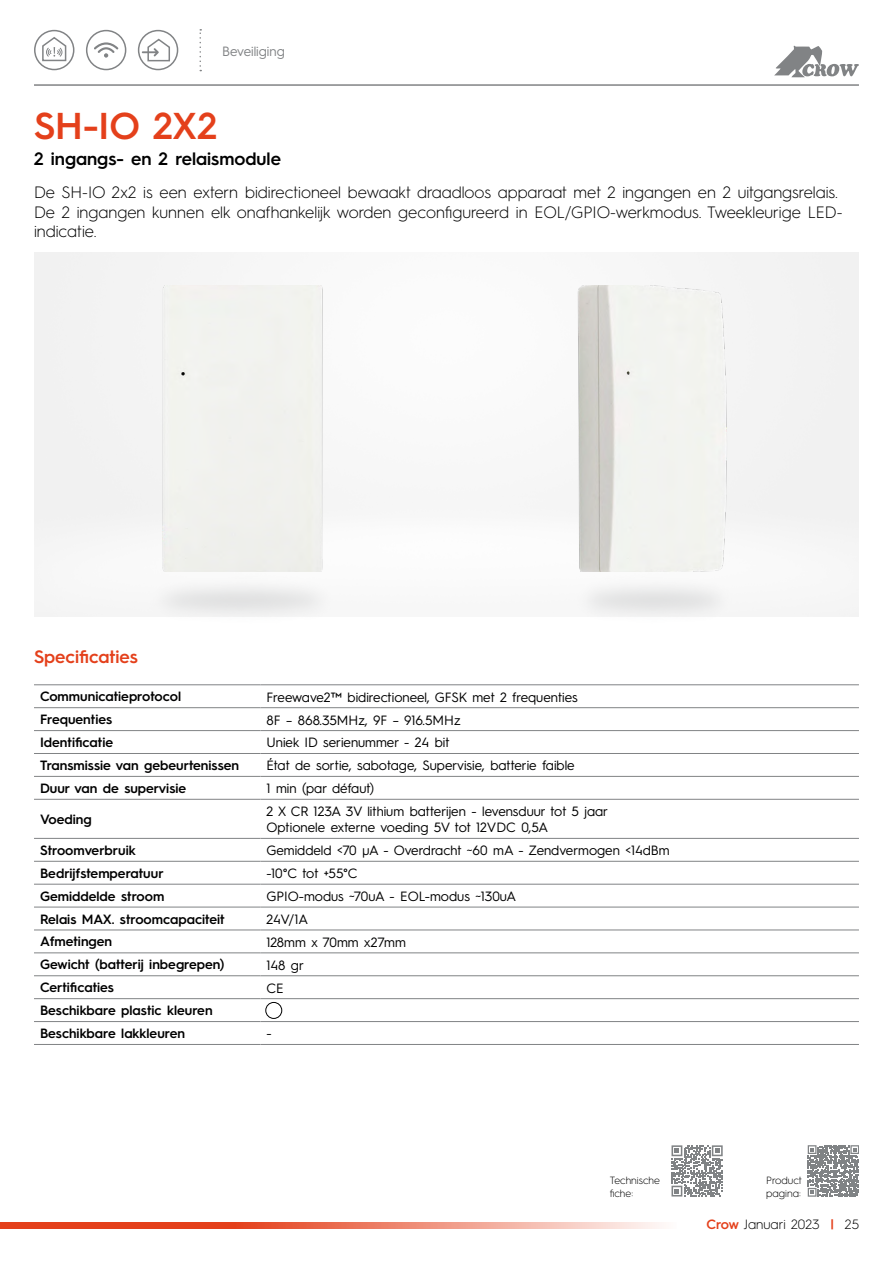
<style>
.page{position:relative;width:893px;height:1263px;background:#fff}
.page>*{position:absolute;margin:0;border:0;box-sizing:border-box;transform-origin:0 0}
.t1{font:600 37.5px "Hurme Geometric Sans 3";color:#e4401b}
.t2{font:600 18px "Hurme Geometric Sans 3";color:#000}
.t3{font:600 18px "Hurme Geometric Sans 3";color:#e4401b}
.t4{font:300 16.5px/19.8px "Hurme Geometric Sans 3";color:#000}
.t5{font:13.5px/16.2px "Hurme Geometric Sans 3";color:#000}
.t6{font:600 13.5px/23px "Hurme Geometric Sans 3";color:#000}
.t7{font:300 13.5px "Hurme Geometric Sans 3";color:#000}
.t8{font:13.5px "Hurme Geometric Sans 3";color:#818385}
.t9{font:300 10.5px/12.6px "Hurme Geometric Sans 3";color:#000}
.s1{font-weight:600;color:#e4401b}
</style>
<div class="page">
<hr style="left:34px;top:84px;width:825px;height:2px;background:#818385">
<div style="left:34px;top:30px;width:40px;height:40px;border:2px solid #818385;border-radius:50%"></div>
<svg style="left:94px;top:43px;width:24px;height:15px"></svg>
<div style="left:86px;top:30px;width:40px;height:40px;border:2px solid #818385;border-radius:50%"></div>
<svg style="left:142px;top:38px;width:28px;height:24px"></svg>
<div style="left:138px;top:30px;width:40px;height:40px;border:2px solid #818385;border-radius:50%"></div>
<svg style="left:41px;top:36px;width:26px;height:26px"></svg>
<svg style="left:671px;top:1145px;width:52px;height:51px"></svg>
<svg style="left:807px;top:1145px;width:1px;height:52px"></svg>
<svg style="left:808px;top:1145px;width:51px;height:52px"></svg>
<hr style="left:34px;top:684px;width:226px;height:1px;background:#818385">
<hr style="left:260px;top:684px;width:599px;height:1px;background:#818385">
<hr style="left:34px;top:707px;width:226px;height:1px;background:#818385">
<hr style="left:260px;top:707px;width:599px;height:1px;background:#818385">
<hr style="left:34px;top:730px;width:226px;height:1px;background:#818385">
<hr style="left:260px;top:730px;width:599px;height:1px;background:#818385">
<hr style="left:34px;top:753px;width:226px;height:1px;background:#818385">
<hr style="left:260px;top:753px;width:599px;height:1px;background:#818385">
<hr style="left:34px;top:776px;width:226px;height:1px;background:#818385">
<hr style="left:260px;top:776px;width:599px;height:1px;background:#818385">
<hr style="left:34px;top:799px;width:226px;height:1px;background:#818385">
<hr style="left:260px;top:799px;width:599px;height:1px;background:#818385">
<hr style="left:34px;top:838px;width:226px;height:1px;background:#818385">
<hr style="left:260px;top:838px;width:599px;height:1px;background:#818385">
<hr style="left:34px;top:861px;width:226px;height:1px;background:#818385">
<hr style="left:260px;top:861px;width:599px;height:1px;background:#818385">
<hr style="left:34px;top:884px;width:226px;height:1px;background:#818385">
<hr style="left:260px;top:884px;width:599px;height:1px;background:#818385">
<hr style="left:34px;top:907px;width:226px;height:1px;background:#818385">
<hr style="left:260px;top:907px;width:599px;height:1px;background:#818385">
<hr style="left:34px;top:930px;width:226px;height:1px;background:#818385">
<hr style="left:260px;top:930px;width:599px;height:1px;background:#818385">
<hr style="left:34px;top:952px;width:226px;height:1px;background:#818385">
<hr style="left:260px;top:952px;width:599px;height:1px;background:#818385">
<hr style="left:34px;top:975px;width:226px;height:1px;background:#818385">
<hr style="left:260px;top:975px;width:599px;height:1px;background:#818385">
<hr style="left:34px;top:998px;width:226px;height:1px;background:#818385">
<hr style="left:260px;top:998px;width:599px;height:1px;background:#818385">
<hr style="left:34px;top:1021px;width:226px;height:1px;background:#818385">
<hr style="left:260px;top:1021px;width:599px;height:1px;background:#818385">
<hr style="left:34px;top:1044px;width:226px;height:1px;background:#818385">
<hr style="left:260px;top:1044px;width:599px;height:1px;background:#818385">
<div style="left:265px;top:1002px;width:17px;height:17px;border:1px solid #000;border-radius:50%"></div>
<svg style="left:774px;top:46px;width:85px;height:31px"></svg>
<svg style="left:199px;top:29px;width:2px;height:42px"></svg>
<img style="left:97px;top:285px;width:286px;height:286px">
<img style="left:510px;top:285px;width:286px;height:286px">
<svg style="left:0;top:1223px;width:660px;height:6px;background:#ec7a61"></svg>
<p class="t8" style="left:222px;top:41px;width:64px">Beveiliging</p>
<h1 class="t1" style="left:34px;top:100px;width:185px">SH-IO 2X2</h1>
<h2 class="t2" style="left:34px;top:146px;width:248px">2 ingangs- en 2 relaismodule</h2>
<p class="t4" style="left:34px;top:181px;width:810px">De SH-IO 2x2 is een extern bidirectioneel bewaakt draadloos apparaat met 2 ingangen en 2 uitgangsrelais.<br>De 2 ingangen kunnen elk onafhankelijk worden geconfigureerd in EOL/GPIO-werkmodus. Tweekleurige LED&shy;indicatie.</p>
<h2 class="t3" style="left:34px;top:644px;width:105px">Specificaties</h2>
<p class="t6" style="left:40px;top:684px;width:143px">Communicatieprotocol</p>
<p class="t5" style="left:266px;top:688px;width:313px">Freewave2™ bidirectioneel, GFSK met 2 frequenties</p>
<p class="t6" style="left:40px;top:707px;width:74px">Frequenties</p>
<p class="t5" style="left:266px;top:711px;width:196px">8F – 868.35MHz, 9F – 916.5MHz</p>
<p class="t6" style="left:40px;top:730px;width:75px">Identificatie</p>
<p class="t5" style="left:266px;top:734px;width:185px">Uniek ID serienummer - 24 bit</p>
<p class="t6" style="left:40px;top:753px;width:201px">Transmissie van gebeurtenissen</p>
<p class="t5" style="left:266px;top:757px;width:310px">État de sortie, sabotage, Supervisie, batterie faible</p>
<p class="t6" style="left:40px;top:776px;width:148px">Duur van de supervisie</p>
<p class="t5" style="left:266px;top:779px;width:109px">1 min (par défaut)</p>
<p class="t6" style="left:40px;top:807px;width:53px">Voeding</p>
<p class="t5" style="left:266px;top:802px;width:343px">2 X CR 123A 3V lithium batterijen - levensduur tot 5 jaar<br>Optionele externe voeding 5V tot 12VDC 0,5A</p>
<p class="t6" style="left:40px;top:838px;width:97px">Stroomverbruik</p>
<p class="t5" style="left:266px;top:841px;width:405px">Gemiddeld &lt;70 µA - Overdracht ~60 mA - Zendvermogen &lt;14dBm</p>
<p class="t6" style="left:40px;top:861px;width:125px">Bedrijfstemperatuur</p>
<p class="t5" style="left:266px;top:864px;width:92px">-10°C tot +55°C</p>
<p class="t6" style="left:40px;top:884px;width:126px">Gemiddelde stroom</p>
<p class="t5" style="left:266px;top:887px;width:251px">GPIO-modus ~70uA - EOL-modus ~130uA</p>
<p class="t6" style="left:40px;top:906px;width:186px">Relais MAX. stroomcapaciteit</p>
<p class="t5" style="left:266px;top:910px;width:43px">24V/1A</p>
<p class="t6" style="left:40px;top:929px;width:74px">Afmetingen</p>
<p class="t5" style="left:266px;top:933px;width:141px">128mm x 70mm x27mm</p>
<p class="t6" style="left:40px;top:952px;width:186px">Gewicht (batterij inbegrepen)</p>
<p class="t5" style="left:266px;top:956px;width:39px">148 gr</p>
<p class="t6" style="left:40px;top:975px;width:76px">Certificaties</p>
<p class="t5" style="left:266px;top:979px;width:19px">CE</p>
<p class="t6" style="left:40px;top:998px;width:174px">Beschikbare plastic kleuren<br>Beschikbare lakkleuren</p>
<p class="t5" style="left:266px;top:1024px;width:7px">-</p>
<p class="t9" style="left:610px;top:1173px;width:52px">Technische fiche:</p>
<p class="t9" style="left:766px;top:1173px;width:37px">Product pagina:</p>
<p class="t7" style="left:706px;top:1215px;width:154px"><span class="s1">Crow</span> Januari 2023 <span class="s1">|</span> 25</p>
</div>
